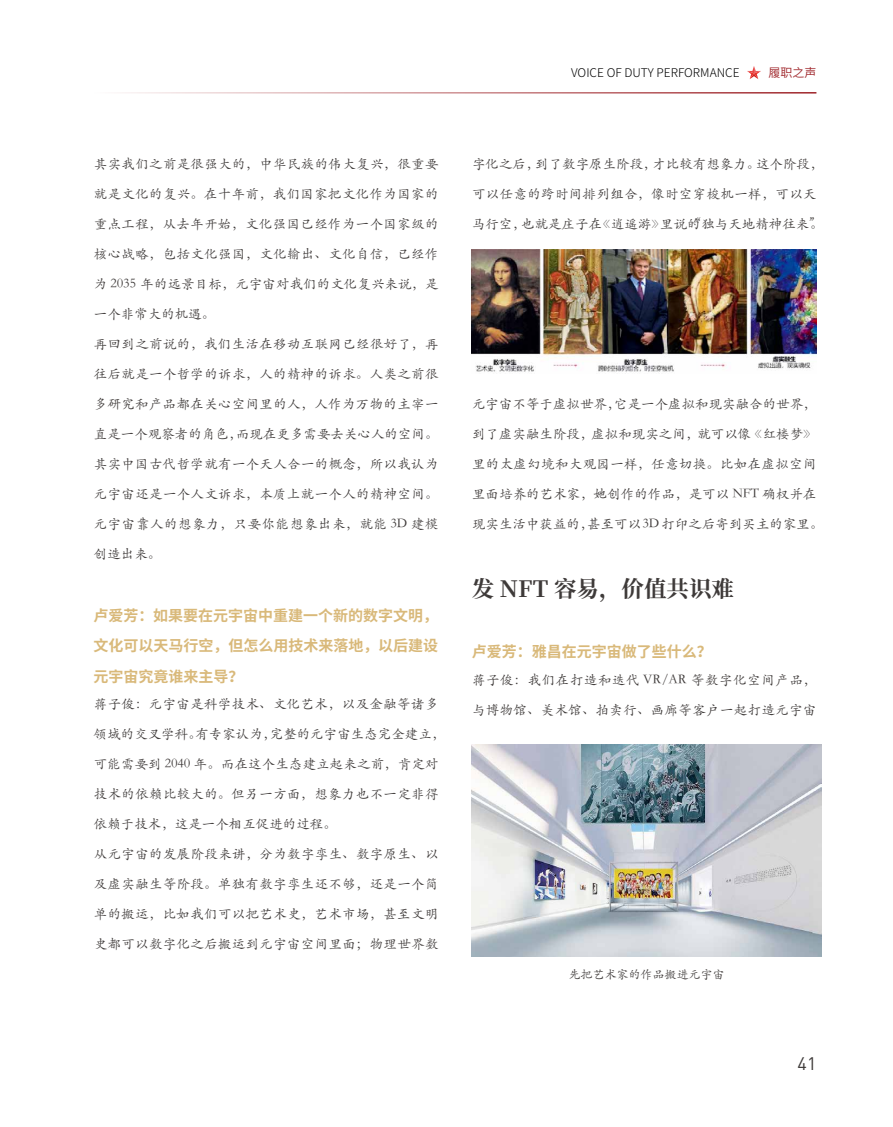
<style>
.page{position:relative;width:893px;height:1127px;background:#fff}
.page>*{position:absolute;margin:0;border:0;box-sizing:border-box;transform-origin:0 0}
.t1{font:700 22.5px "Source Han Serif CN";color:#3e3a39}
.t2{font:18px "DIN Pro";color:#3e3a39}
.t3{font:700 15px/30.3px "Source Han Sans CN";color:#d9b97a;text-align:justify}
.t4{font:13.5px "ST Kaiti SC";letter-spacing:.025em;color:#3e3a39}
.t5{font:13.5px "ST Kaiti SC";color:#3e3a39}
.t6{font:13.5px "ST Kaiti SC";letter-spacing:.005em;color:#3e3a39}
.t7{font:13.5px "ST Kaiti SC";letter-spacing:.045em;color:#3e3a39}
.t8{font:300 12px "Source Han Sans CN";color:#000}
.t9{font:12px "ST Kaiti SC";color:#3e3a39}
.t10{font:12px "Source Han Sans CN";color:#9e2328}
</style>
<div class="page">
<hr style="left:94px;top:92px;width:722px;height:2px;background:#9e2328">
<svg style="left:747px;top:66px;width:14px;height:13px"></svg>
<img style="left:472px;top:250px;width:344px;height:122px">
<img style="left:472px;top:744px;width:349px;height:212px">
<p class="t4" style="left:94px;top:156px;width:346px">其实我们之前是很强大的，中华民族的伟大复兴，很重要</p>
<p class="t4" style="left:94px;top:186px;width:346px">就是文化的复兴。在十年前，我们国家把文化作为国家的</p>
<p class="t4" style="left:94px;top:216px;width:346px">重点工程，从去年开始，文化强国已经作为一个国家级的</p>
<p class="t4" style="left:94px;top:246px;width:346px">核心战略，包括文化强国，文化输出、文化自信，已经作</p>
<p class="t6" style="left:94px;top:276px;width:346px">为 2035 年的远景目标，元宇宙对我们的文化复兴来说，是</p>
<p class="t5" style="left:94px;top:306px;width:123px">一个非常大的机遇。</p>
<p class="t4" style="left:94px;top:336px;width:346px">再回到之前说的，我们生活在移动互联网已经很好了，再</p>
<p class="t4" style="left:94px;top:366px;width:346px">往后就是一个哲学的诉求，人的精神的诉求。人类之前很</p>
<p class="t4" style="left:94px;top:396px;width:346px">多研究和产品都在关心空间里的人，人作为万物的主宰一</p>
<p class="t5" style="left:94px;top:426px;width:346px">直是一个观察者的角色，而现在更多需要去关心人的空间。</p>
<p class="t4" style="left:94px;top:456px;width:346px">其实中国古代哲学就有一个天人合一的概念，所以我认为</p>
<p class="t4" style="left:94px;top:486px;width:346px">元宇宙还是一个人文诉求，本质上就一个人的精神空间。</p>
<p class="t4" style="left:94px;top:516px;width:346px">元宇宙靠人的想象力，只要你能想象出来，就能 3D 建模</p>
<p class="t4" style="left:94px;top:546px;width:69px">创造出来。</p>
<p class="t3" style="left:94px;top:601px;width:346px">卢爱芳：如果要在元宇宙中重建一个新的数字文明，文化可以天马行空，但怎么用技术来落地，以后建设元宇宙究竟谁来主导？</p>
<p class="t4" style="left:94px;top:696px;width:346px">蒋子俊：元宇宙是科学技术、文化艺术，以及金融等诸多</p>
<p class="t5" style="left:94px;top:726px;width:353px">领域的交叉学科。有专家认为，完整的元宇宙生态完全建立，</p>
<p class="t4" style="left:94px;top:756px;width:346px">可能需要到 2040 年。而在这个生态建立起来之前，肯定对</p>
<p class="t4" style="left:94px;top:786px;width:346px">技术的依赖比较大的。但另一方面，想象力也不一定非得</p>
<p class="t5" style="left:94px;top:816px;width:244px">依赖于技术，这是一个相互促进的过程。</p>
<p class="t4" style="left:94px;top:846px;width:346px">从元宇宙的发展阶段来讲，分为数字孪生、数字原生、以</p>
<p class="t4" style="left:94px;top:876px;width:346px">及虚实融生等阶段。单独有数字孪生还不够，还是一个简</p>
<p class="t4" style="left:94px;top:906px;width:346px">单的搬运，比如我们可以把艺术史，艺术市场，甚至文明</p>
<p class="t4" style="left:94px;top:936px;width:346px">史都可以数字化之后搬运到元宇宙空间里面；物理世界数</p>
<p class="t8" style="left:571px;top:66px;width:170px">VOICE OF DUTY PERFORMANCE</p>
<p class="t10" style="left:768px;top:66px;width:49px">履职之声</p>
<p class="t5" style="left:472px;top:155px;width:353px">字化之后，到了数字原生阶段，才比较有想象力。这个阶段，</p>
<p class="t4" style="left:472px;top:185px;width:346px">可以任意的跨时间排列组合，像时空穿梭机一样，可以天</p>
<p class="t5" style="left:472px;top:215px;width:353px">马行空，也就是庄子在《逍遥游》里说的“独与天地精神往来”。</p>
<p class="t5" style="left:472px;top:395px;width:346px">元宇宙不等于虚拟世界，它是一个虚拟和现实融合的世界，</p>
<p class="t5" style="left:472px;top:425px;width:346px">到了虚实融生阶段，虚拟和现实之间，就可以像《红楼梦》</p>
<p class="t4" style="left:472px;top:455px;width:346px">里的太虚幻境和大观园一样，任意切换。比如在虚拟空间</p>
<p class="t6" style="left:472px;top:485px;width:346px">里面培养的艺术家，她创作的作品，是可以 NFT 确权并在</p>
<p class="t5" style="left:472px;top:515px;width:353px">现实生活中获益的，甚至可以 3D 打印之后寄到买主的家里。</p>
<h1 class="t1" style="left:472px;top:576px;width:264px">发 NFT 容易，价值共识难</h1>
<p class="t3" style="left:472px;top:637px;width:241px">卢爱芳：雅昌在元宇宙做了些什么？</p>
<p class="t7" style="left:472px;top:671px;width:346px">蒋子俊：我们在打造和迭代 VR/AR 等数字化空间产品，</p>
<p class="t4" style="left:472px;top:701px;width:346px">与博物馆、美术馆、拍卖行、画廊等客户一起打造元宇宙</p>
<p class="t9" style="left:568px;top:966px;width:157px">先把艺术家的作品搬进元宇宙</p>
<h2 class="t2" style="left:798px;top:1051px;width:20px">41</h2>
</div>
